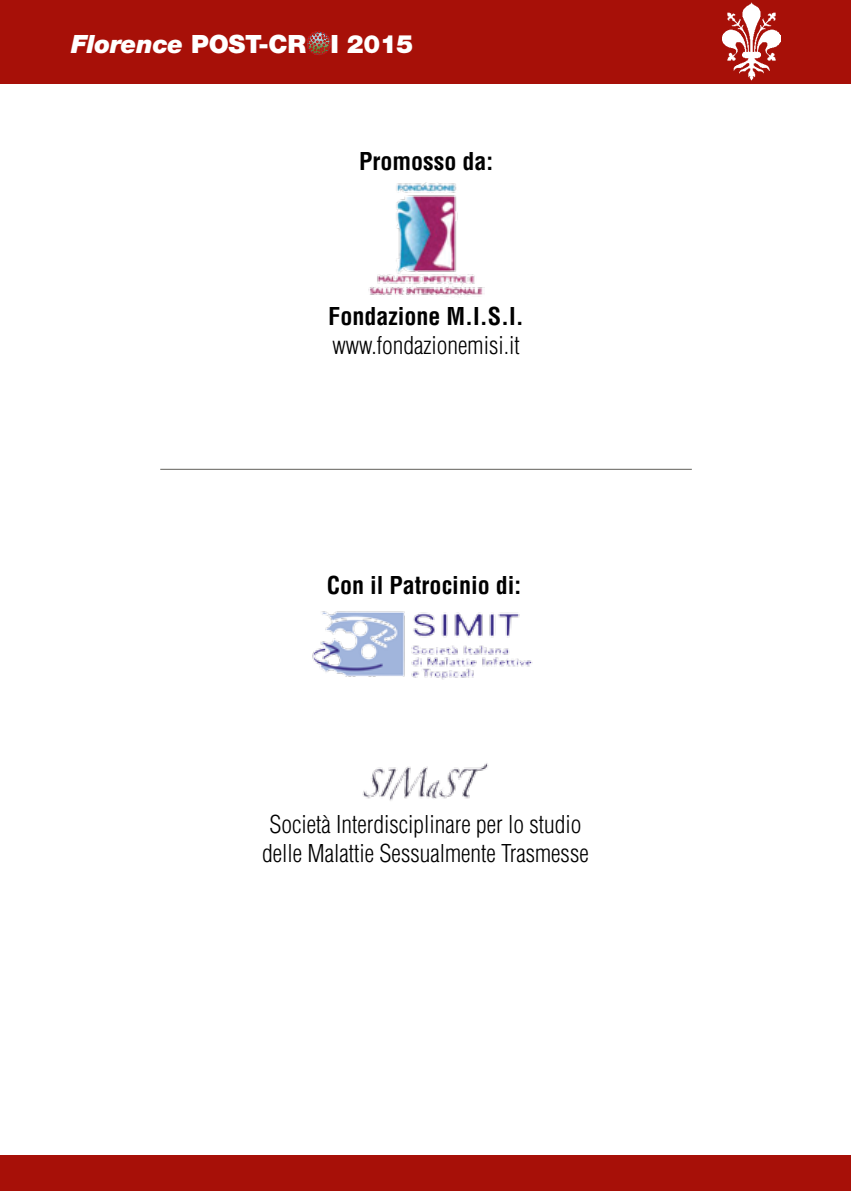
<style>
.page{position:relative;width:851px;height:1191px;background:#fff}
.page>*{position:absolute;margin:0;border:0;box-sizing:border-box;transform-origin:0 0}
.t1{font:900 25.2px "Helvetica Neue";letter-spacing:-.01em;color:#fff}
.t2{font:300 condensed 24px/28.8px "Helvetica";color:#000}
.t3{font:700 condensed 24px "Helvetica";color:#000}
.s1{font-style:italic}
</style>
<div class="page">
<div style="left:0;top:0;width:850px;height:83px;background:#a71008"></div>
<div style="left:0;top:1155px;width:850px;height:36px;background:#a71008"></div>
<img style="left:722px;top:2px;width:58px;height:78px">
<svg style="left:307px;top:31px;width:24px;height:24px"></svg>
<img style="left:362px;top:763px;width:127px;height:38px">
<img style="left:312px;top:611px;width:221px;height:69px">
<img style="left:368px;top:182px;width:116px;height:113px">
<hr style="left:160px;top:469px;width:531px;height:1px;background:#61605b">
<p class="t1" style="left:71px;top:29px;width:344px"><span class="s1">Florence</span> POST-CR I 2015</p>
<p class="t3" style="left:359px;top:147px;width:135px">Promosso da:</p>
<p class="t3" style="left:328px;top:302px;width:197px">Fondazione M.I.S.I.</p>
<p class="t2" style="left:332px;top:331px;width:189px">www.fondazionemisi.it</p>
<p class="t3" style="left:327px;top:571px;width:196px">Con il Patrocinio di:</p>
<p class="t2" style="left:262px;top:810px;width:328px">Società Interdisciplinare per lo studio delle Malattie Sessualmente Trasmesse</p>
</div>
